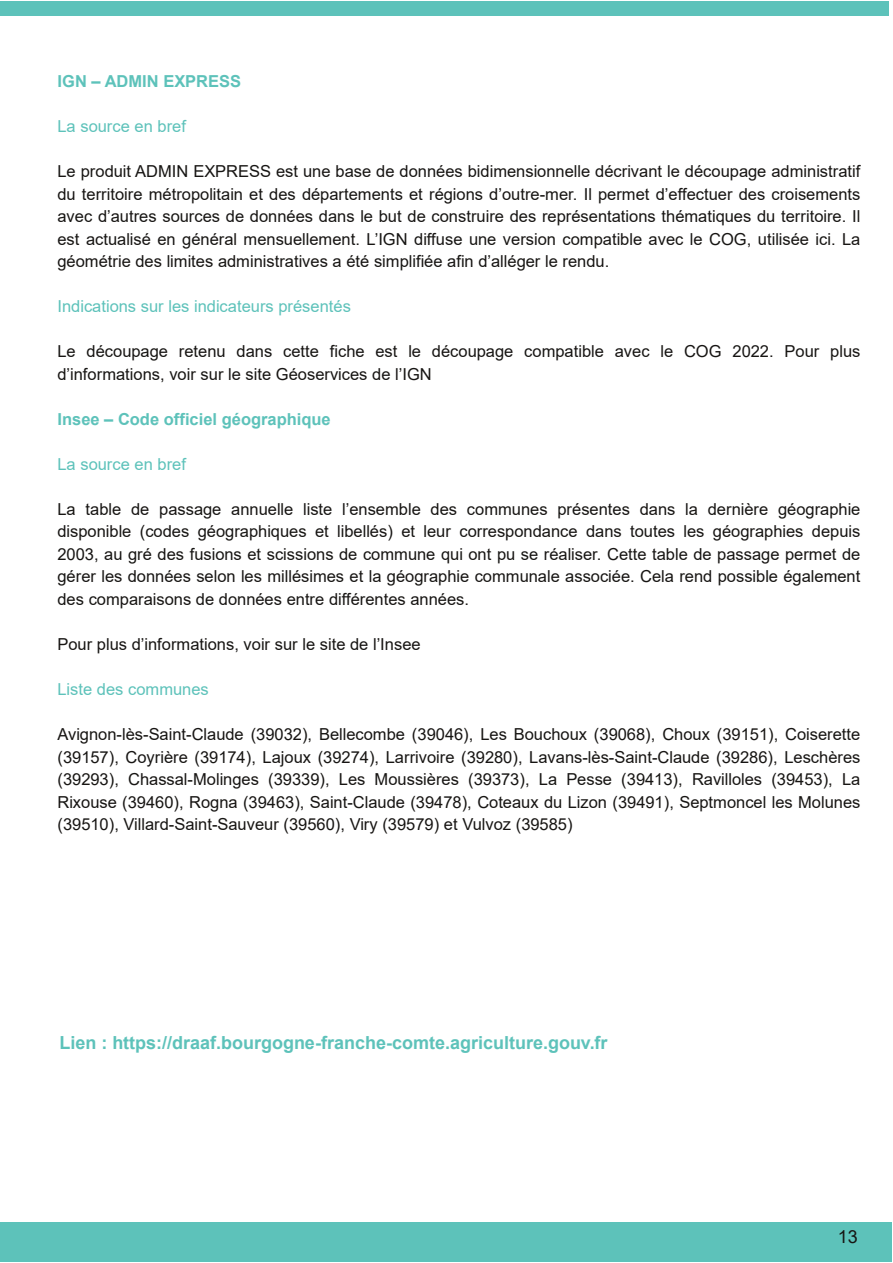
<style>
.page{position:relative;width:893px;height:1263px;background:#fff}
.page>*{position:absolute;margin:0;border:0;box-sizing:border-box;transform-origin:0 0}
.t1{font:700 18px "Arial";color:#5dc2ba}
.t2{font:18px "Arial";color:#171513}
.t3{font:16.5px/22.5px "Arial";color:#171513;text-align:justify}
.t4{font:16.5px "Arial";color:#5dc2ba}
.t5{font:700 16.5px "Arial";color:#5dc2ba}
</style>
<div class="page">
<div style="left:0;top:1px;width:889px;height:14px;background:#5dc2ba"></div>
<div style="left:0;top:1222px;width:892px;height:39px;background:#5dc2ba"></div>
<p class="t5" style="left:57px;top:72px;width:185px">IGN – ADMIN EXPRESS</p>
<p class="t4" style="left:57px;top:117px;width:130px">La source en bref</p>
<p class="t3" style="left:57px;top:160px;width:804px">Le produit ADMIN EXPRESS est une base de données bidimensionnelle décrivant le découpage administratif du territoire métropolitain et des départements et régions d’outre-mer. Il permet d’effectuer des croisements avec d’autres sources de données dans le but de construire des représentations thématiques du territoire. Il est actualisé en général mensuellement. L’IGN diffuse une version compatible avec le COG, utilisée ici. La géométrie des limites administratives a été simplifiée afin d’alléger le rendu.</p>
<p class="t4" style="left:57px;top:297px;width:295px">Indications sur les indicateurs présentés</p>
<p class="t3" style="left:57px;top:340px;width:804px">Le découpage retenu dans cette fiche est le découpage compatible avec le COG 2022. Pour plus d’informations, voir sur le site Géoservices de l’IGN</p>
<p class="t5" style="left:57px;top:410px;width:275px">Insee – Code officiel géographique</p>
<p class="t4" style="left:57px;top:455px;width:130px">La source en bref</p>
<p class="t3" style="left:57px;top:498px;width:804px">La table de passage annuelle liste l’ensemble des communes présentes dans la dernière géographie disponible (codes géographiques et libellés) et leur correspondance dans toutes les géographies depuis 2003, au gré des fusions et scissions de commune qui ont pu se réaliser. Cette table de passage permet de gérer les données selon les millésimes et la géographie communale associée. Cela rend possible également des comparaisons de données entre différentes années.</p>
<p class="t3" style="left:57px;top:633px;width:365px">Pour plus d’informations, voir sur le site de l’Insee</p>
<p class="t4" style="left:57px;top:680px;width:153px">Liste des communes</p>
<p class="t3" style="left:57px;top:723px;width:804px">Avignon-lès-Saint-Claude (39032), Bellecombe (39046), Les Bouchoux (39068), Choux (39151), Coiserette (39157), Coyrière (39174), Lajoux (39274), Larrivoire (39280), Lavans-lès-Saint-Claude (39286), Leschères (39293), Chassal-Molinges (39339), Les Moussières (39373), La Pesse (39413), Ravilloles (39453), La Rixouse (39460), Rogna (39463), Saint-Claude (39478), Coteaux du Lizon (39491), Septmoncel les Molunes (39510), Villard-Saint-Sauveur (39560), Viry (39579) et Vulvoz (39585)</p>
<p class="t1" style="left:60px;top:1032px;width:550px">Lien : https://draaf.bourgogne-franche-comte.agriculture.gouv.fr</p>
<p class="t2" style="left:838px;top:1227px;width:22px">13</p>
</div>
